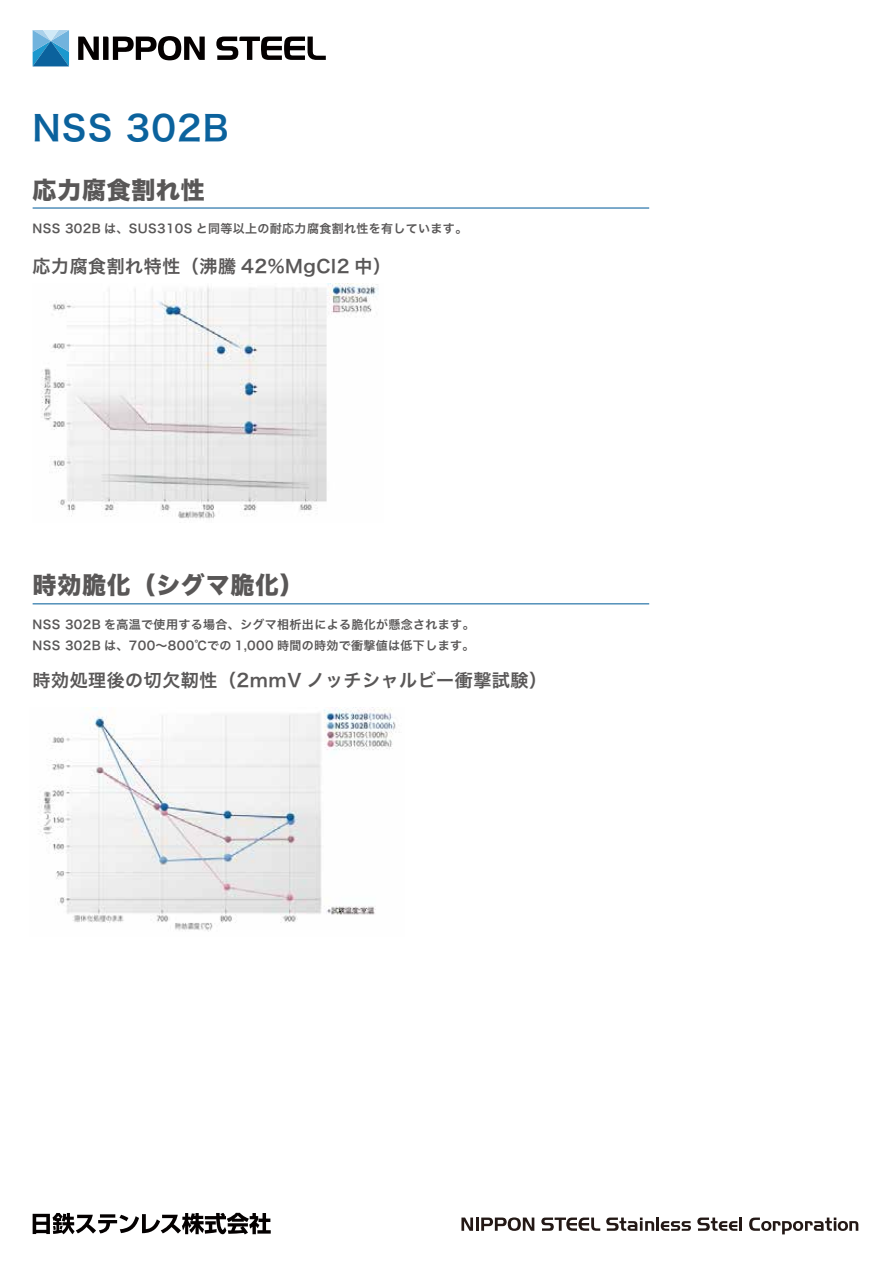
<style>
.page{position:relative;width:893px;height:1263px;background:#fff}
.page>*{position:absolute;margin:0;border:0;box-sizing:border-box;transform-origin:0 0}
.t1{font:34.5px "Hira Kaku Pro W6";letter-spacing:.03em;color:#0b629d}
.t2{font:24px "Hira Kaku Std W8";letter-spacing:.03em;color:#595757}
.t3{font:18px "Hira Kaku Pro W6";letter-spacing:.03em;color:#595757}
.t4{font:12px/21px "Hira Kaku Pro W6";letter-spacing:.03em;color:#595757}
</style>
<div class="page">
<hr style="left:33px;top:207px;width:616px;height:2px;background:#0b629d">
<hr style="left:33px;top:603px;width:616px;height:1px;background:#0b629d">
<img style="left:41px;top:283px;width:338px;height:236px">
<img style="left:40px;top:707px;width:356px;height:225px">
<svg style="left:33px;top:30px;width:36px;height:36px"></svg>
<svg style="left:78px;top:36px;width:127px;height:24px"></svg>
<svg style="left:216px;top:37px;width:110px;height:23px"></svg>
<svg style="left:33px;top:1213px;width:238px;height:21px"></svg>
<svg style="left:461px;top:1217px;width:12px;height:14px"></svg>
<hr style="left:476px;top:1217px;width:3px;height:14px;background:#231815">
<svg style="left:481px;top:1217px;width:53px;height:14px"></svg>
<svg style="left:541px;top:1217px;width:59px;height:14px"></svg>
<svg style="left:606px;top:1217px;width:48px;height:14px"></svg>
<hr style="left:656px;top:1217px;width:3px;height:14px;background:#231815">
<svg style="left:661px;top:1221px;width:30px;height:10px"></svg>
<svg style="left:697px;top:1217px;width:45px;height:14px"></svg>
<svg style="left:749px;top:1217px;width:109px;height:17px"></svg>
<h1 class="t1" style="left:33px;top:97px;width:198px">NSS 302B</h1>
<h2 class="t2" style="left:33px;top:176px;width:174px">応力腐食割れ性</h2>
<p class="t4" style="left:33px;top:217px;width:436px">NSS 302B は、SUS310S と同等以上の耐応力腐食割れ性を有しています。</p>
<h3 class="t3" style="left:33px;top:250px;width:360px">応力腐食割れ特性（沸騰 42%MgCl2 中）</h3>
<h2 class="t2" style="left:33px;top:572px;width:273px">時効脆化（シグマ脆化）</h2>
<p class="t4" style="left:33px;top:613px;width:444px">NSS 302B を高温で使用する場合、シグマ相析出による脆化が懸念されます。<br>NSS 302B は、700～800℃での 1,000 時間の時効で衝撃値は低下します。</p>
<h3 class="t3" style="left:33px;top:664px;width:516px">時効処理後の切欠靭性（2mmV ノッチシャルビー衝撃試験）</h3>
</div>
